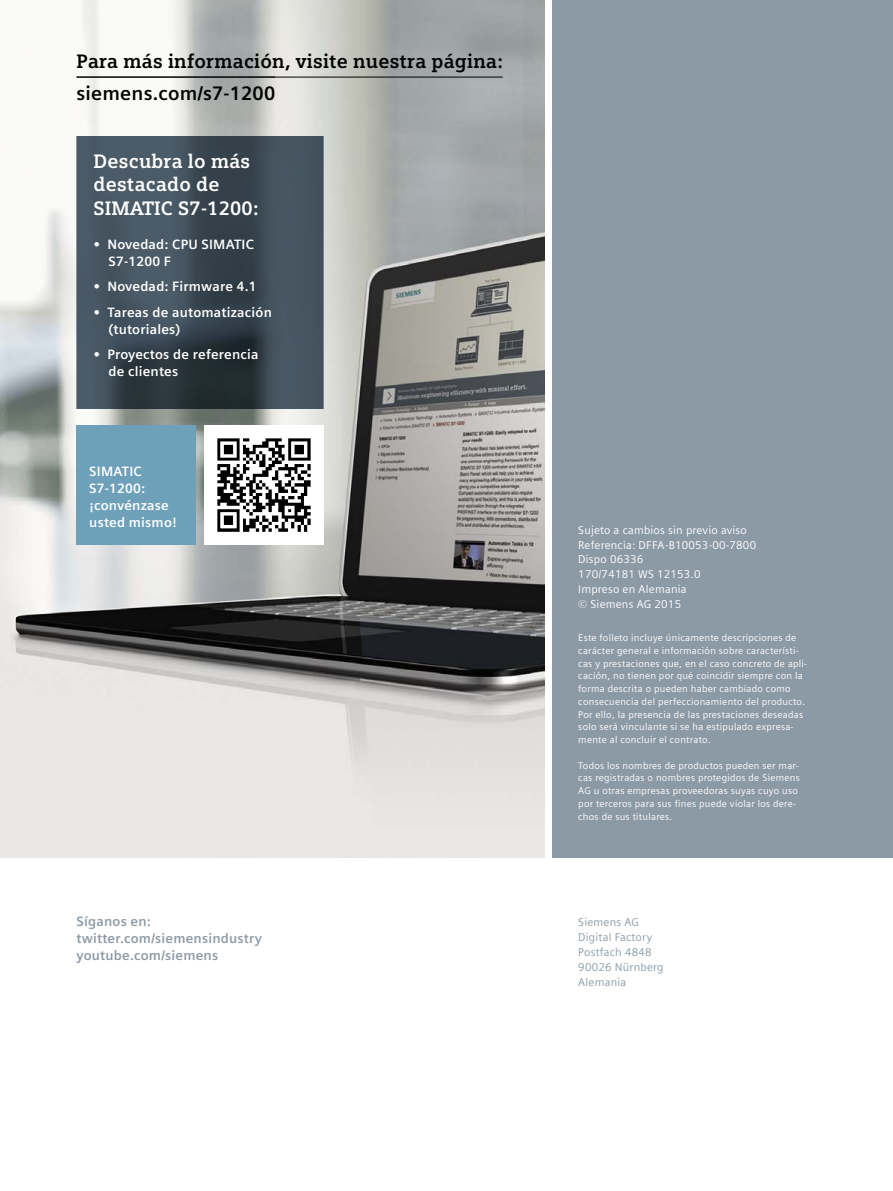
<style>
.page{position:relative;width:893px;height:1191px;background:#fff}
.page>*{position:absolute;margin:0;border:0;box-sizing:border-box;transform-origin:0 0}
.t1{font:700 19.5px/23.4px "Siemens Slab";letter-spacing:.01em;color:#fff}
.t2{font:700 19.5px "Siemens Slab";letter-spacing:.01em;color:#000}
.t3{font:700 19.5px "Siemens Sans Global";letter-spacing:.01em;color:#000}
.t4{font:700 13.5px/17px "Siemens Sans Global";letter-spacing:.015em;color:#fff}
.t5{font:700 13.5px/17px "Siemens Sans Global";letter-spacing:.015em;color:#8c9aa6}
.t6{font:11.25px/14.9px "Siemens Sans Global";letter-spacing:.02em;color:#fff}
.t7{font:11.25px/14.9px "Siemens Sans Global";letter-spacing:.02em;color:#8c9aa6}
.t8{font:9.75px/12.8px "Siemens Sans Global";letter-spacing:.025em;color:#fff}
</style>
<div class="page">
<img style="left:0;top:0;width:544px;height:858px">
<svg style="left:77px;top:136px;width:246px;height:272px;background:#3d4b56"></svg>
<div style="left:553px;top:0;width:340px;height:858px;background:#8c9aa6"></div>
<div style="left:204px;top:425px;width:119px;height:119px;background:#fff"></div>
<div style="left:77px;top:425px;width:119px;height:119px;background:#6ea0ba"></div>
<img style="left:217px;top:438px;width:93px;height:93px">
<hr style="left:77px;top:77px;width:426px;height:1px;background:#000">
<h1 class="t2" style="left:77px;top:50px;width:428px">Para más información, visite nuestra página:</h1>
<h1 class="t3" style="left:77px;top:81px;width:200px">siemens.com/s7-1200</h1>
<h1 class="t1" style="left:94px;top:149px;width:167px">Descubra lo más destacado de<br>SIMATIC S7-1200:</h1>
<h2 class="t4" style="left:108px;top:236px;width:147px;text-indent:-15px">• Novedad: CPU SIMATIC<br>S7-1200 F</h2>
<h2 class="t4" style="left:94px;top:278px;width:165px">• Novedad: Firmware 4.1</h2>
<h2 class="t4" style="left:108px;top:304px;width:165px;text-indent:-15px">• Tareas de automatización (tutoriales)</h2>
<h2 class="t4" style="left:108px;top:346px;width:152px;text-indent:-15px">• Proyectos de referencia de clientes</h2>
<h2 class="t4" style="left:89px;top:463px;width:89px">SIMATIC<br>S7-1200: ¡convénzase usted mismo!</h2>
<h2 class="t5" style="left:77px;top:913px;width:187px">Síganos en: twitter.com/siemensindustry youtube.com/siemens</h2>
<p class="t6" style="left:578px;top:523px;width:179px">Sujeto a cambios sin previo aviso<br>Referencia: DFFA-B10053-00-7800<br>Dispo 06336<br>170/74181 WS 12153.0<br>Impreso en Alemania<br>© Siemens AG 2015</p>
<p class="t8" style="left:578px;top:631px;width:231px">Este folleto incluye únicamente descripciones de carácter general e información sobre característi&shy;cas y prestaciones que, en el caso concreto de apli&shy;cación, no tienen por qué coincidir siempre con la forma descrita o pueden haber cambiado como consecuencia del perfeccionamiento del producto.<br>Por ello, la presencia de las prestaciones deseadas solo será vinculante si se ha estipulado expresa&shy;mente al concluir el contrato.</p>
<p class="t8" style="left:578px;top:759px;width:223px">Todos los nombres de productos pueden ser mar&shy;cas registradas o nombres protegidos de Siemens AG u otras empresas proveedoras suyas cuyo uso por terceros para sus fines puede violar los dere&shy;chos de sus titulares.</p>
<p class="t7" style="left:578px;top:915px;width:87px">Siemens AG<br>Digital Factory<br>Postfach 4848<br>90026 Nürnberg<br>Alemania</p>
</div>
